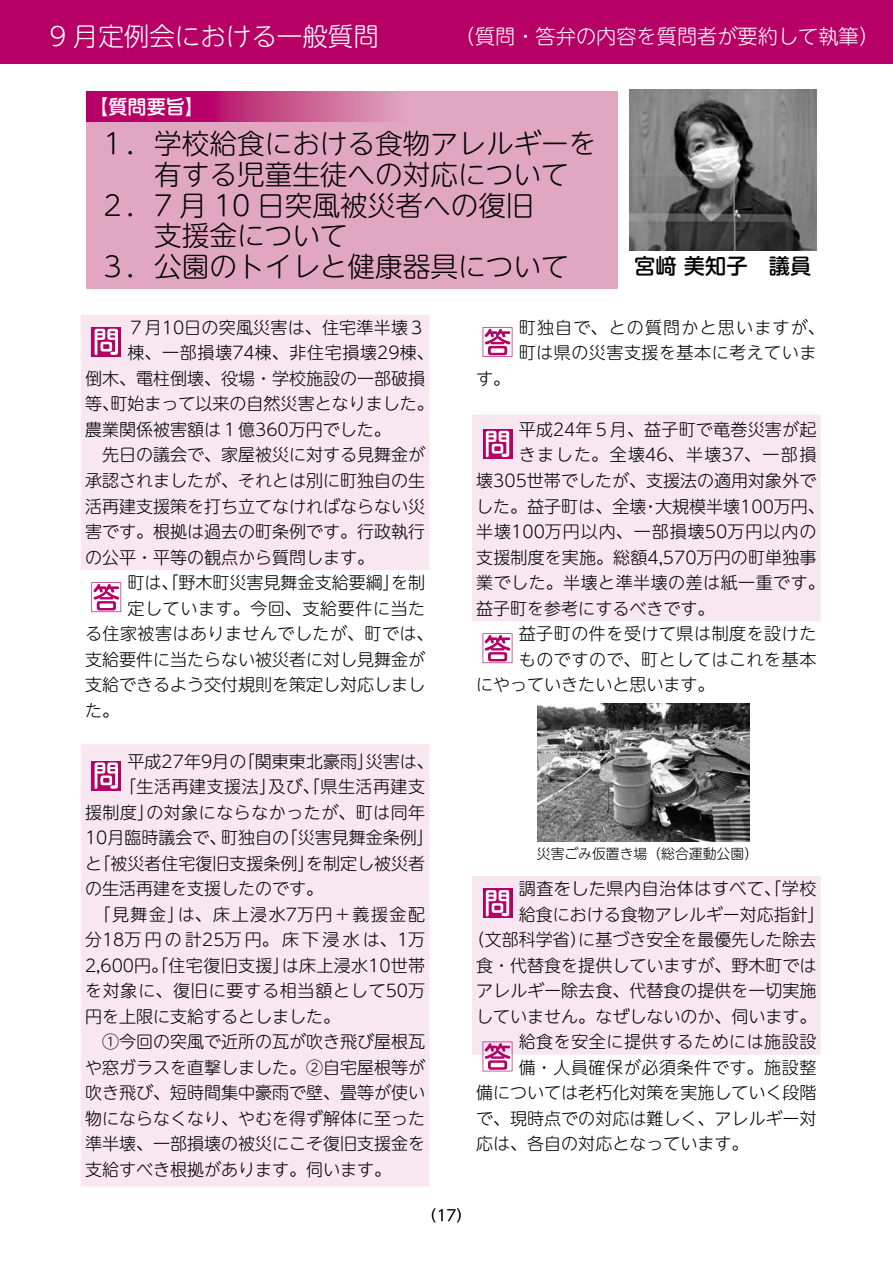
<style>
.page{position:relative;width:893px;height:1263px;background:#fff}
.page>*{position:absolute;margin:0;border:0;box-sizing:border-box;transform-origin:0 0}
.t1{font:300 27.6px/30.8px "UD Shin M Go Pro";color:#000}
.t2{font:300 25.5px "UD Shin M Go Pro";color:#fff}
.t3{font:500 21.3px "UD Shin M Go Pro";color:#000}
.t4{font:300 20.25px "UD Shin M Go Pro";color:#fff}
.t5{font:500 19.2px "UD Shin M Go Pro";color:#fff}
.t6{font:300 16.95px "UD Shin M Go Pro";color:#000}
.t7{font:300 16.95px/25.5px "UD Shin M Go Pro";letter-spacing:.03em;color:#000}
.t8{font:300 16.95px "UD Shin M Go Pro";letter-spacing:.035em;color:#000}
.t9{font:300 16.95px "UD Shin M Go Pro";letter-spacing:.02em;color:#000}
.t10{font:300 16.95px "UD Shin M Go Pro";letter-spacing:.06em;color:#000}
.t11{font:300 16.95px "UD Shin M Go Pro";letter-spacing:.09em;color:#000}
.t12{font:300 16.95px "UD Shin M Go Pro";letter-spacing:.19em;color:#000}
.t13{font:300 16.95px "UD Shin M Go Pro";letter-spacing:.045em;color:#000}
.t14{font:300 16.95px "UD Shin M Go Pro";letter-spacing:.04em;color:#000}
.t15{font:300 16.95px "UD Shin M Go Pro";letter-spacing:.085em;color:#000}
.t16{font:300 16.95px "Shin M Go Pro";letter-spacing:.035em;color:#000}
.t17{font:300 14.85px "UD Shin M Go Pro";color:#000}
.t18{font:300 13.8px "UD Shin M Go Pro";color:#000}
.s1{font-family:"UD Shin M Go Pro"}
</style>
<div class="page">
<div style="left:0;top:0;width:893px;height:64px;background:#b60066"></div>
<div style="left:81px;top:315px;width:349px;height:255px;background:#f8e6f0"></div>
<div style="left:81px;top:744px;width:349px;height:443px;background:#f8e6f0"></div>
<div style="left:472px;top:415px;width:349px;height:206px;background:#f8e6f0"></div>
<div style="left:472px;top:876px;width:349px;height:183px;background:#f8e6f0"></div>
<img style="left:629px;top:89px;width:187px;height:162px">
<div style="left:91px;top:327px;width:30px;height:30px;background:linear-gradient(to right,#b70267,#b60066)"></div>
<svg style="left:95px;top:329px;width:23px;height:26px"></svg>
<svg style="left:91px;top:582px;width:30px;height:30px"></svg>
<svg style="left:91px;top:761px;width:30px;height:29px"></svg>
<svg style="left:95px;top:762px;width:23px;height:27px"></svg>
<svg style="left:483px;top:327px;width:29px;height:30px"></svg>
<svg style="left:483px;top:429px;width:29px;height:30px"></svg>
<svg style="left:486px;top:431px;width:23px;height:26px"></svg>
<svg style="left:483px;top:633px;width:29px;height:30px"></svg>
<svg style="left:483px;top:888px;width:29px;height:30px"></svg>
<svg style="left:486px;top:890px;width:23px;height:26px"></svg>
<svg style="left:483px;top:1041px;width:29px;height:30px"></svg>
<div style="left:86px;top:91px;width:532px;height:198px;background:#e1a6c0"></div>
<svg style="left:86px;top:91px;width:305px;height:30px;background:#c2357e"></svg>
<img style="left:538px;top:703px;width:211px;height:139px">
<h2 class="t2" style="left:24px;top:16px;width:535px">　9 月定例会における一般質問　　　　　　　</h2>
<p class="t4" style="left:455px;top:20px;width:426px">（質問・答弁の内容を質問者が要約して執筆）</p>
<p class="t5" style="left:89px;top:91px;width:116px">【質問要旨】</p>
<h1 class="t1" style="left:99px;top:127px;width:499px">１．学校給食における食物アレルギーを　　有する児童生徒への対応について<br>２．7 月 10 日突風被災者への復旧<br>　　支援金について<br>３．公園のトイレと健康器具について</h1>
<p class="t3" style="left:634px;top:249px;width:179px">宮﨑 美知子　議員</p>
<p class="t6" style="left:128px;top:314px;width:299px">７月10日の突風災害は、住宅準半壊３</p>
<p class="t14" style="left:128px;top:339px;width:308px">棟、一部損壊74棟、非住宅損壊29棟、</p>
<p class="t6" style="left:85px;top:365px;width:342px">倒木、電柱倒壊、役場・学校施設の一部破損</p>
<p class="t6" style="left:85px;top:390px;width:350px">等、町始まって以来の自然災害となりました。</p>
<p class="t6" style="left:85px;top:416px;width:307px">農業関係被害額は１億360万円でした。</p>
<p class="t6" style="left:85px;top:441px;width:342px">　先日の議会で、家屋被災に対する見舞金が</p>
<p class="t6" style="left:85px;top:467px;width:342px">承認されましたが、それとは別に町独自の生</p>
<p class="t6" style="left:85px;top:492px;width:342px">活再建支援策を打ち立てなければならない災</p>
<p class="t6" style="left:85px;top:518px;width:342px">害です。根拠は過去の町条例です。行政執行</p>
<p class="t6" style="left:85px;top:543px;width:291px">の公平・平等の観点から質問します。</p>
<p class="t6" style="left:128px;top:569px;width:299px">町は、「野木町災害見舞金支給要綱」を制</p>
<p class="t8" style="left:128px;top:594px;width:299px">定しています。今回、支給要件に当た</p>
<p class="t7" style="left:85px;top:620px;width:350px">る住家被害はありませんでしたが、町では、</p>
<p class="t6" style="left:85px;top:645px;width:342px">支給要件に当たらない被災者に対し見舞金が</p>
<p class="t6" style="left:85px;top:671px;width:342px">支給できるよう交付規則を策定し対応しまし</p>
<p class="t6" style="left:85px;top:696px;width:36px">た。</p>
<p class="t6" style="left:128px;top:747px;width:308px">平成27年9月の「関東東北豪雨」災害は、</p>
<p class="t7" style="left:119px;top:773px;width:308px">「生活再建支援法」及び、「県生活再建支</p>
<p class="t7" style="left:85px;top:799px;width:342px">援制度」の対象にならなかったが、町は同年</p>
<p class="t6" style="left:85px;top:824px;width:350px">10月臨時議会で、町独自の「災害見舞金条例」</p>
<p class="t6" style="left:85px;top:849px;width:342px">と「被災者住宅復旧支援条例」を制定し被災者</p>
<p class="t6" style="left:85px;top:875px;width:240px">の生活再建を支援したのです。</p>
<p class="t11" style="left:85px;top:901px;width:342px">　「見舞金」は、床上浸水7万円＋義援金配</p>
<p class="t12" style="left:85px;top:926px;width:342px">分18万円の計25万円。床下浸水は、1万</p>
<p class="t9" style="left:85px;top:952px;width:342px">2,600円。「住宅復旧支援」は床上浸水10世帯</p>
<p class="t13" style="left:85px;top:977px;width:342px">を対象に、復旧に要する相当額として50万</p>
<p class="t6" style="left:85px;top:1003px;width:257px">円を上限に支給するとしました。</p>
<p class="t6" style="left:85px;top:1028px;width:342px">　①今回の突風で近所の瓦が吹き飛び屋根瓦</p>
<p class="t6" style="left:85px;top:1054px;width:342px">や窓ガラスを直撃しました。②自宅屋根等が</p>
<p class="t6" style="left:85px;top:1079px;width:342px">吹き飛び、短時間集中豪雨で壁、畳等が使い</p>
<p class="t6" style="left:85px;top:1105px;width:342px">物にならなくなり、やむを得ず解体に至った</p>
<p class="t6" style="left:85px;top:1130px;width:342px">準半壊、一部損壊の被災にこそ復旧支援金を</p>
<p class="t6" style="left:85px;top:1156px;width:308px">支給すべき根拠があります。伺います。</p>
<p class="t17" style="left:422px;top:1203px;width:51px">（17）</p>
<p class="t6" style="left:476px;top:365px;width:36px">す。</p>
<p class="t7" style="left:519px;top:314px;width:308px">町独自で、との質問かと思いますが、町は県の災害支援を基本に考えていま</p>
<p class="t6" style="left:519px;top:416px;width:299px">平成24年５月、益子町で竜巻災害が起</p>
<p class="t15" style="left:519px;top:441px;width:299px">きました。全壊46、半壊37、一部損</p>
<p class="t6" style="left:476px;top:467px;width:342px">壊305世帯でしたが、支援法の適用対象外で</p>
<p class="t6" style="left:476px;top:492px;width:350px">した。益子町は、全壊・大規模半壊100万円、</p>
<p class="t10" style="left:476px;top:518px;width:342px">半壊100万円以内、一部損壊50万円以内の</p>
<p class="t6" style="left:476px;top:543px;width:342px">支援制度を実施。総額4,570万円の町単独事</p>
<p class="t7" style="left:476px;top:569px;width:350px">業でした。半壊と準半壊の差は紙一重です。</p>
<p class="t6" style="left:476px;top:594px;width:240px">益子町を参考にするべきです。</p>
<p class="t7" style="left:519px;top:620px;width:299px">益子町の件を受けて県は制度を設けた</p>
<p class="t8" style="left:519px;top:645px;width:299px">ものですので、町としてはこれを基本</p>
<p class="t6" style="left:476px;top:671px;width:240px">にやっていきたいと思います。</p>
<p class="t18" style="left:537px;top:843px;width:223px">災害ごみ仮置き場（総合運動公園）</p>
<p class="t16" style="left:519px;top:875px;width:299px">調査をした県内自治体はすべて、<span class="s1">「学校</span></p>
<p class="t6" style="left:519px;top:901px;width:308px">給食における食物アレルギー対応指針」</p>
<p class="t6" style="left:468px;top:926px;width:350px">（文部科学省）に基づき安全を最優先した除去</p>
<p class="t6" style="left:476px;top:952px;width:342px">食・代替食を提供していますが、野木町では</p>
<p class="t6" style="left:476px;top:977px;width:342px">アレルギー除去食、代替食の提供を一切実施</p>
<p class="t6" style="left:476px;top:1003px;width:342px">していません。なぜしないのか、伺います。</p>
<p class="t7" style="left:519px;top:1028px;width:299px">給食を安全に提供するためには施設設</p>
<p class="t8" style="left:519px;top:1054px;width:299px">備・人員確保が必須条件です。施設整</p>
<p class="t6" style="left:476px;top:1079px;width:342px">備については老朽化対策を実施していく段階</p>
<p class="t6" style="left:476px;top:1105px;width:342px">で、現時点での対応は難しく、アレルギー対</p>
<p class="t6" style="left:476px;top:1130px;width:274px">応は、各自の対応となっています。</p>
</div>
